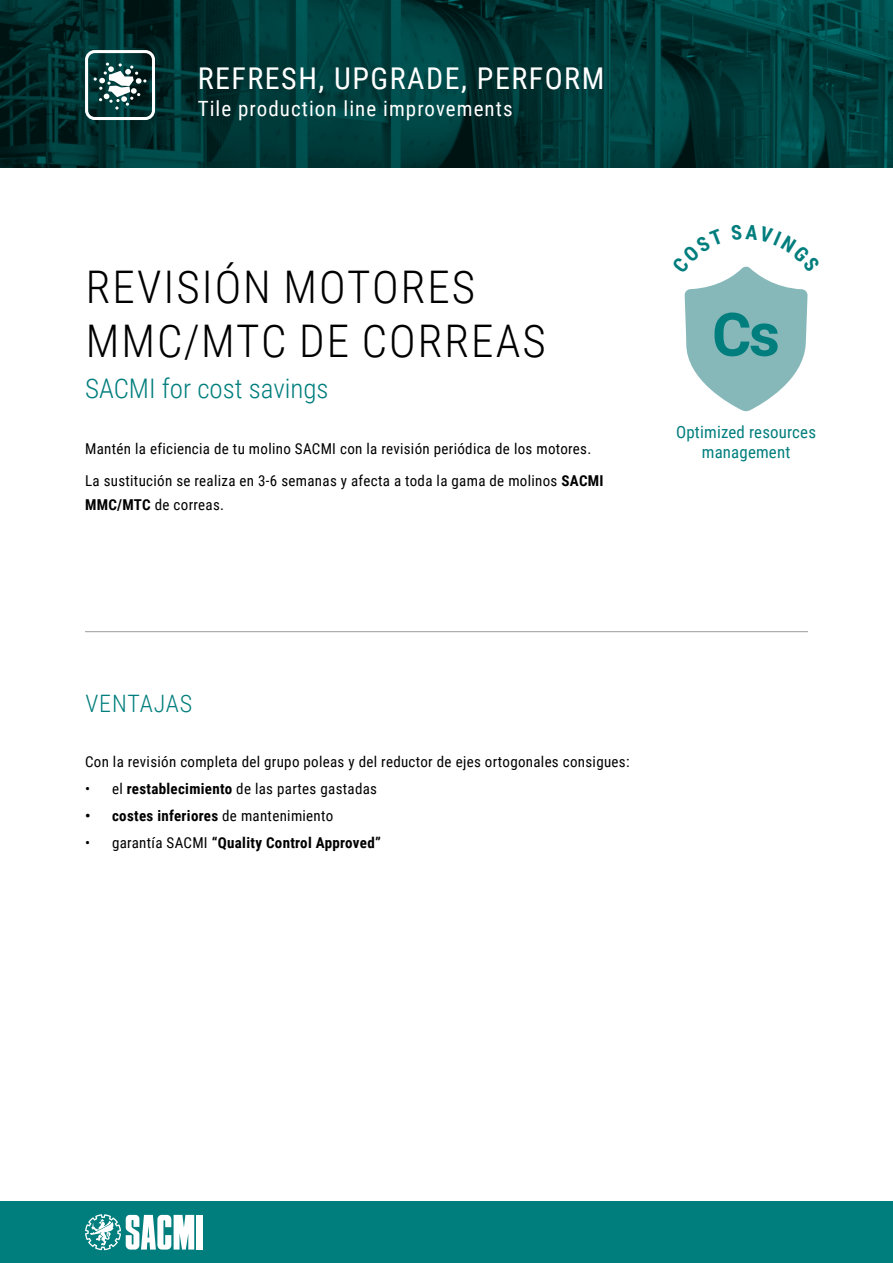
<style>
.page{position:relative;width:893px;height:1263px;background:#fff}
.page>*{position:absolute;margin:0;border:0;box-sizing:border-box;transform-origin:0 0}
.t1{font:300 45px/54px "Roboto Condensed";letter-spacing:.045em;color:#000}
.t2{font:30px "Roboto Condensed";letter-spacing:.05em;color:#fff}
.t3{font:300 27px "Roboto Condensed";color:#007e7d}
.t4{font:300 24px "Roboto Condensed";letter-spacing:.035em;color:#007e7d}
.t5{font:21px "Roboto Condensed";letter-spacing:.05em;color:#fff}
.t6{font:16.8px/20.2px "Roboto Condensed";letter-spacing:.01em;color:#007e7d;text-align:center}
.t7{font:15px/32.5px "Roboto Condensed";letter-spacing:.02em;color:#000}
.t8{font:700 15px "Roboto Condensed";letter-spacing:.02em;color:#000}
.s1{font-weight:700}
.s2{font-weight:400}
</style>
<div class="page">
<img style="left:0;top:0;width:893px;height:168px">
<hr style="left:85px;top:631px;width:723px;height:1px;background:#9c9c9c">
<div style="left:85px;top:50px;width:70px;height:70px;border:3px solid #fff;border-radius:8px"></div>
<svg style="left:94px;top:63px;width:52px;height:47px"></svg>
<div style="left:0;top:1201px;width:893px;height:62px;background:#007e7d"></div>
<div style="left:196px;top:1215px;width:6px;height:34px;background:#fff"></div>
<svg style="left:85px;top:1214px;width:109px;height:36px"></svg>
<svg style="left:684px;top:266px;width:124px;height:145px"></svg>
<h2 class="t2" style="left:198px;top:58px;width:408px">REFRESH, UPGRADE, PERFORM</h2>
<h3 class="t5" style="left:198px;top:94px;width:316px">Tile production line improvements</h3>
<h1 class="t1" style="left:86px;top:258px;width:461px">REVISIÓN MOTORES<br>MMC/MTC DE CORREAS</h1>
<h3 class="t3" style="left:85px;top:369px;width:245px">SACMI for cost savings</h3>
<p class="t7" style="left:85px;top:432px;width:520px">Mantén la eficiencia de tu molino SACMI con la revisión periódica de los motores.<br>La sustitución se realiza en 3-6 semanas y afecta a toda la gama de molinos <span class="s1">SACMI</span></p>
<p class="t7" style="left:85px;top:488px;width:141px"><span class="s1">MMC/MTC</span> de correas.</p>
<p class="t6" style="left:676px;top:421px;width:141px">Optimized resources management</p>
<h3 class="t4" style="left:85px;top:687px;width:108px">VENTAJAS</h3>
<p class="t7" style="left:85px;top:745px;width:546px">Con la revisión completa del grupo poleas y del reductor de ejes ortogonales consigues:</p>
<p class="t7" style="left:85px;top:772px;width:294px">• el <span class="s1">restablecimiento</span> de las partes gastadas</p>
<p class="t8" style="left:85px;top:805px;width:250px">• costes inferiores <span class="s2">de mantenimiento</span></p>
<p class="t8" style="left:85px;top:832px;width:297px"><span class="s2">• garantía SACMI</span> “Quality Control Approved”</p>
</div>
